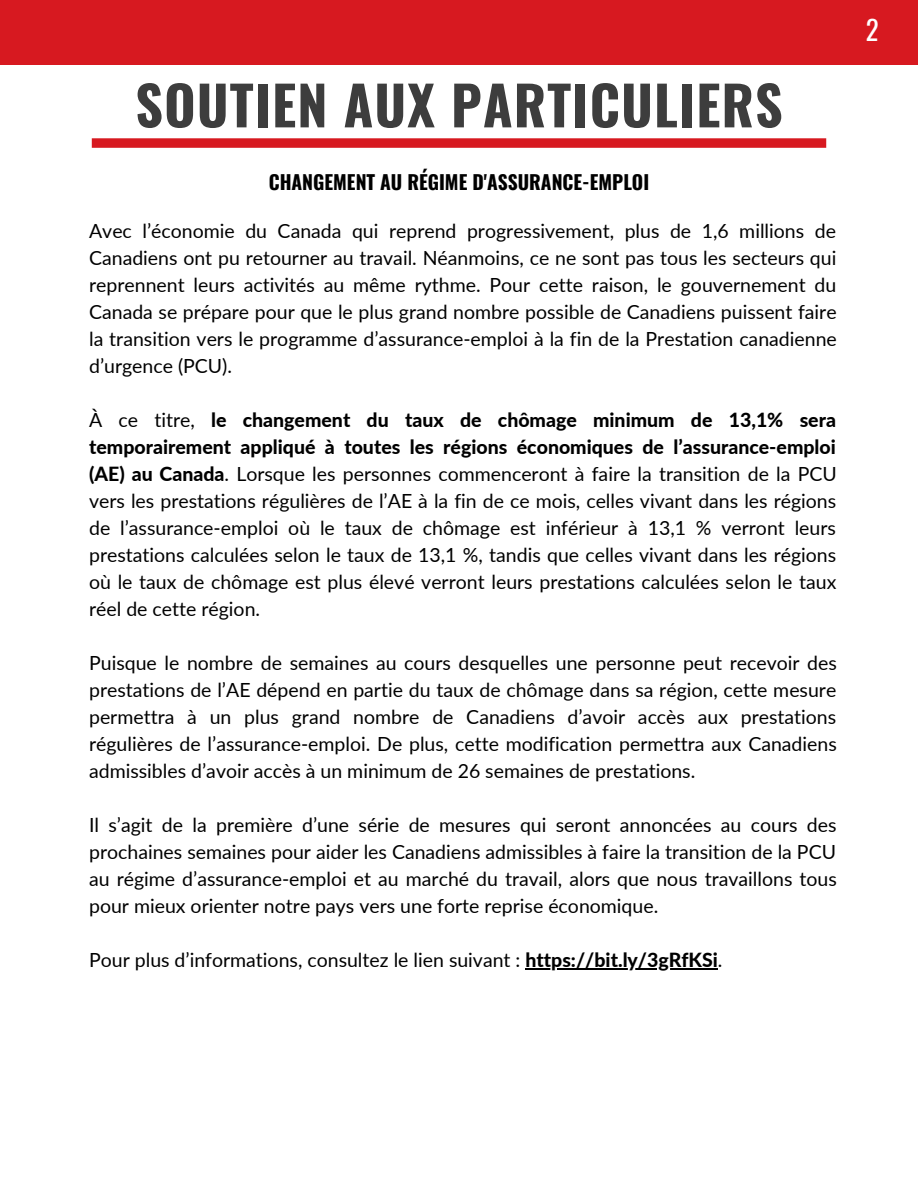
<style>
.page{position:relative;width:918px;height:1188px;background:#fff}
.page>*{position:absolute;margin:0;border:0;box-sizing:border-box;transform-origin:0 0}
.t1{font:700 54px "Oswald";letter-spacing:.02em;color:#3d3d3d}
.t2{font:27px "Oswald";color:#fff}
.t3{font:19.5px/27px "Lato";color:#000;text-align:justify}
.t4{font:700 19.5px "Oswald";color:#000}
.s1{font-weight:800}
</style>
<div class="page">
<div style="left:0;top:0;width:918px;height:64px;background:#d71920"></div>
<svg style="left:92px;top:138px;width:734px;height:10px;background:#d8242a"></svg>
<hr style="left:525px;top:968px;width:193px;height:1px;background:#000">
<h1 class="t1" style="left:135px;top:63px;width:649px">SOUTIEN AUX PARTICULIERS</h1>
<p class="t4" style="left:269px;top:166px;width:382px">CHANGEMENT AU RÉGIME D'ASSURANCE-EMPLOI</p>
<p class="t3" style="left:89px;top:217px;width:749px">Avec l’économie du Canada qui reprend progressivement, plus de 1,6 millions de Canadiens ont pu retourner au travail. Néanmoins, ce ne sont pas tous les secteurs qui reprennent leurs activités au même rythme. Pour cette raison, le gouvernement du Canada se prépare pour que le plus grand nombre possible de Canadiens puissent faire la transition vers le programme d’assurance-emploi à la fin de la Prestation canadienne d’urgence (PCU).</p>
<p class="t3" style="left:89px;top:406px;width:749px">À ce titre, <span class="s1">le changement du taux de chômage minimum de 13,1% sera temporairement appliqué à toutes les régions économiques de l’assurance-emploi (AE) au Canada</span>. Lorsque les personnes commenceront à faire la transition de la PCU vers les prestations régulières de l’AE à la fin de ce mois, celles vivant dans les régions de l’assurance-emploi où le taux de chômage est inférieur à 13,1 % verront leurs prestations calculées selon le taux de 13,1 %, tandis que celles vivant dans les régions où le taux de chômage est plus élevé verront leurs prestations calculées selon le taux réel de cette région.</p>
<p class="t3" style="left:89px;top:649px;width:749px">Puisque le nombre de semaines au cours desquelles une personne peut recevoir des prestations de l’AE dépend en partie du taux de chômage dans sa région, cette mesure permettra à un plus grand nombre de Canadiens d’avoir accès aux prestations régulières de l’assurance-emploi. De plus, cette modification permettra aux Canadiens admissibles d’avoir accès à un minimum de 26 semaines de prestations.</p>
<p class="t3" style="left:89px;top:811px;width:749px">Il s’agit de la première d’une série de mesures qui seront annoncées au cours des prochaines semaines pour aider les Canadiens admissibles à faire la transition de la PCU au régime d’assurance-emploi et au marché du travail, alors que nous travaillons tous pour mieux orienter notre pays vers une forte reprise économique.</p>
<p class="t3" style="left:89px;top:946px;width:635px">Pour plus d’informations, consultez le lien suivant : <span class="s1">https://bit.ly/3gRfKSi</span>.</p>
<h2 class="t2" style="left:866px;top:9px;width:14px">2</h2>
</div>
